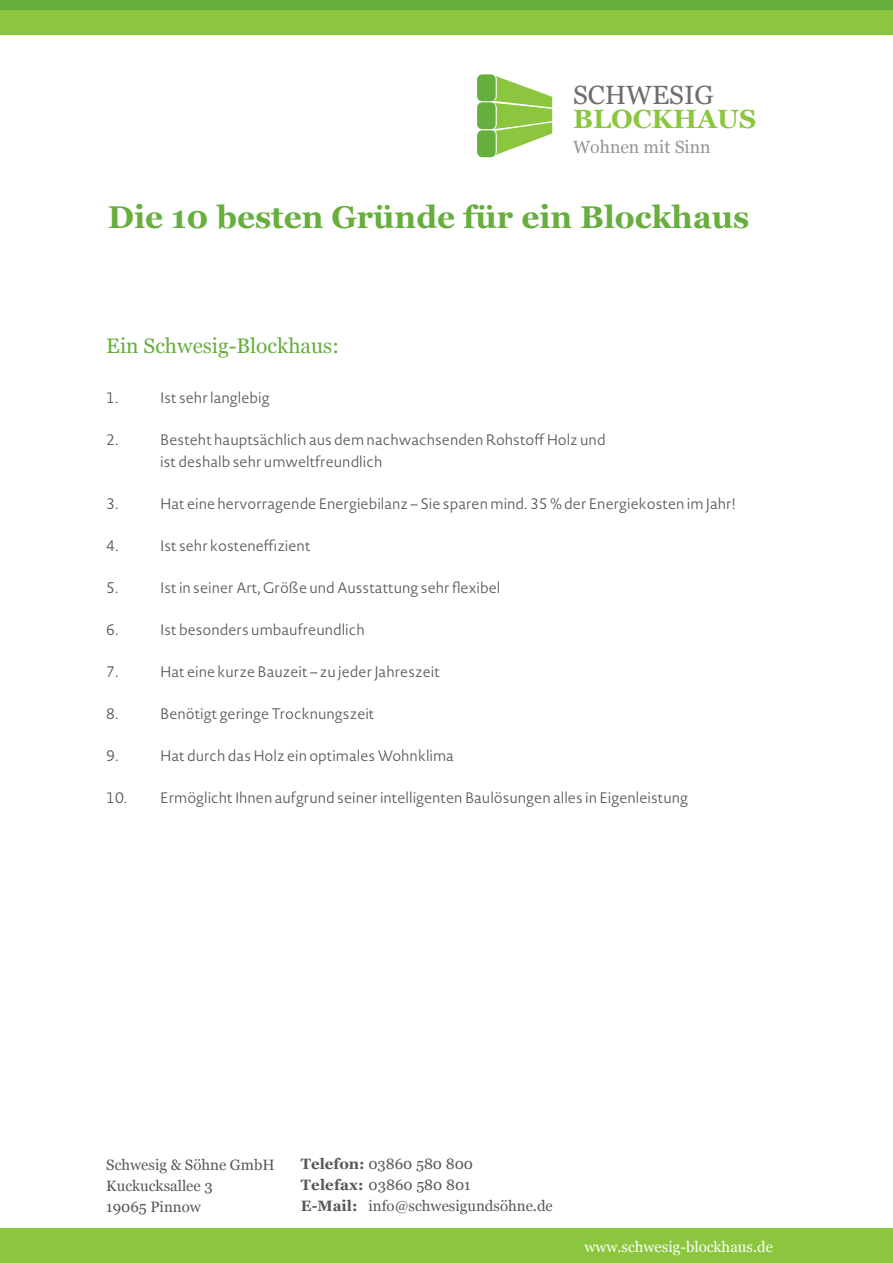
<style>
.page{position:relative;width:893px;height:1263px;background:#fff}
.page>*{position:absolute;margin:0;border:0;box-sizing:border-box;transform-origin:0 0}
.t1{font:700 31.5px "Georgia";color:#66ae3d}
.t2{font:700 26.4px "Georgia";color:#8bc63e}
.t3{font:26.4px "Georgia";color:#6c6d70}
.t4{font:21px "Georgia";color:#66ae3d}
.t5{font:17.7px "Georgia";color:#939598}
.t6{font:300 15px/21px "Novel Sans Rd Pro";color:#57585a}
.t7{font:15px/21px "Georgia";color:#57585a}
.t8{font:15px "Georgia";color:#fff}
.s1{font-weight:700}
</style>
<div class="page">
<div style="left:0;top:1229px;width:893px;height:34px;background:#8bc63e"></div>
<div style="left:0;top:9px;width:893px;height:26px;background:#8bc63e"></div>
<div style="left:0;top:0;width:893px;height:9px;background:#66ae3d"></div>
<svg style="left:477px;top:74px;width:76px;height:84px"></svg>
<h2 class="t3" style="left:573px;top:76px;width:142px">SCHWESIG</h2>
<h2 class="t2" style="left:573px;top:99px;width:185px">BLOCKHAUS</h2>
<p class="t5" style="left:573px;top:134px;width:139px">Wohnen mit Sinn</p>
<h1 class="t1" style="left:108px;top:193px;width:643px">Die 10 besten Gründe für ein Blockhaus</h1>
<h3 class="t4" style="left:106px;top:330px;width:234px">Ein Schwesig-Blockhaus:</h3>
<p class="t6" style="left:106px;top:387px;width:14px">1.</p>
<p class="t6" style="left:160px;top:387px;width:111px">Ist sehr langlebig</p>
<p class="t6" style="left:106px;top:429px;width:14px">2.</p>
<p class="t6" style="left:160px;top:429px;width:447px">Besteht hauptsächlich aus dem nachwachsenden Rohstoff Holz und ist deshalb sehr umweltfreundlich</p>
<p class="t6" style="left:106px;top:492px;width:14px">3.</p>
<p class="t6" style="left:160px;top:492px;width:577px">Hat eine hervorragende Energiebilanz – Sie sparen mind. 35 % der Energiekosten im Jahr!</p>
<p class="t6" style="left:106px;top:534px;width:14px">4.</p>
<p class="t6" style="left:160px;top:534px;width:152px">Ist sehr kosteneffizient</p>
<p class="t6" style="left:106px;top:576px;width:14px">5.</p>
<p class="t6" style="left:160px;top:576px;width:342px">Ist in seiner Art, Größe und Ausstattung sehr flexibel</p>
<p class="t6" style="left:106px;top:618px;width:14px">6.</p>
<p class="t6" style="left:160px;top:618px;width:206px">Ist besonders umbaufreundlich</p>
<p class="t6" style="left:106px;top:660px;width:14px">7.</p>
<p class="t6" style="left:160px;top:660px;width:281px">Hat eine kurze Bauzeit – zu jeder Jahreszeit</p>
<p class="t6" style="left:106px;top:702px;width:14px">8.</p>
<p class="t6" style="left:160px;top:702px;width:216px">Benötigt geringe Trocknungszeit</p>
<p class="t6" style="left:106px;top:744px;width:14px">9.</p>
<p class="t6" style="left:160px;top:744px;width:295px">Hat durch das Holz ein optimales Wohnklima</p>
<p class="t6" style="left:106px;top:786px;width:583px">10. Ermöglicht Ihnen aufgrund seiner intelligenten Baulösungen alles in Eigenleistung</p>
<p class="t7" style="left:106px;top:1154px;width:170px">Schwesig &amp; Söhne GmbH<br>Kuckucksallee 3<br>19065 Pinnow</p>
<p class="t7" style="left:301px;top:1153px;width:253px"><span class="s1">Telefon:</span> 03860 580 800<br><span class="s1">Telefax:</span> 03860 580 801<br><span class="s1">E-Mail:</span> info@schwesigundsöhne.de</p>
<p class="t8" style="left:584px;top:1236px;width:190px">www.schwesig-blockhaus.de</p>
</div>
